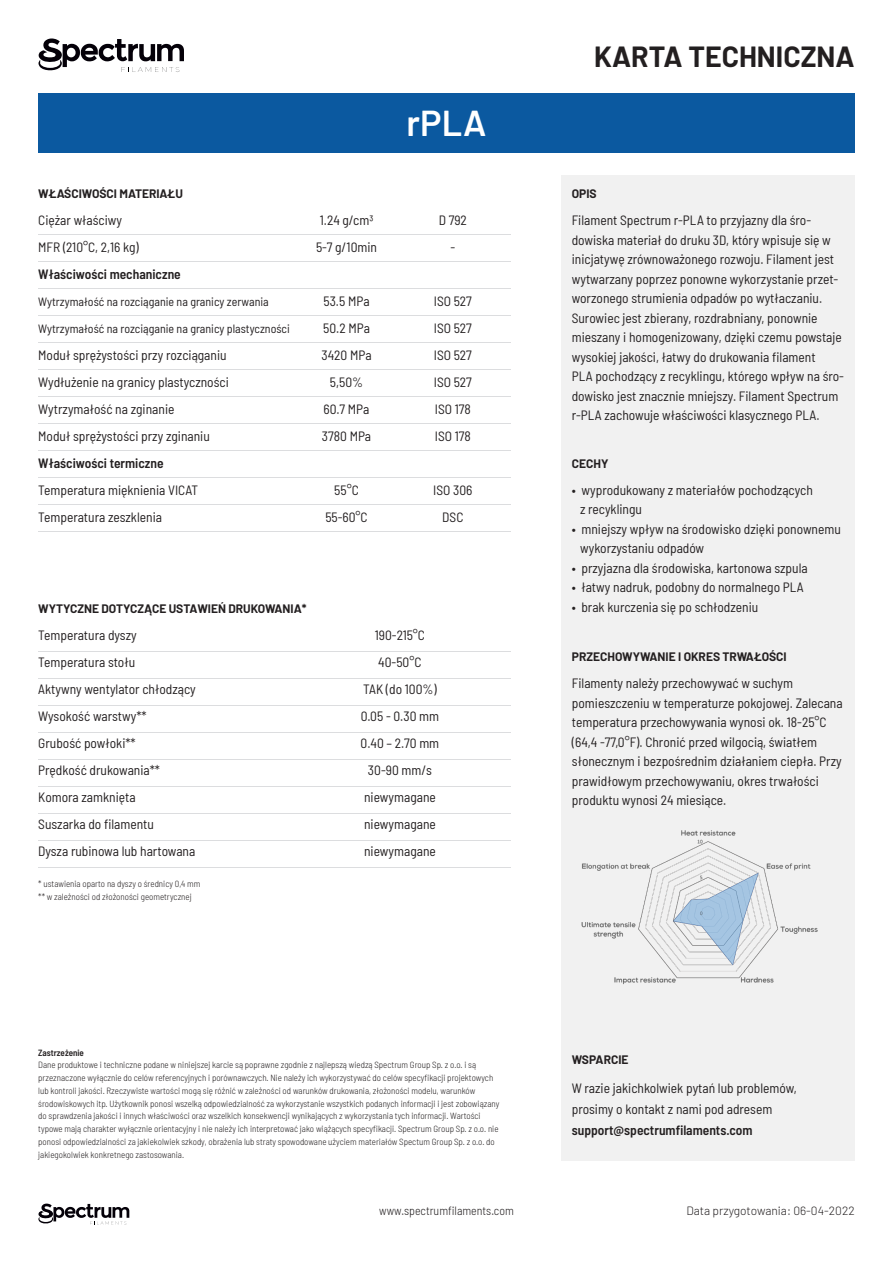
<style>
.page{position:relative;width:893px;height:1263px;background:#fff}
.page>*{position:absolute;margin:0;border:0;box-sizing:border-box;transform-origin:0 0}
.t1{font:600 36px "Barlow";color:#fff}
.t2{font:700 28.5px "Barlow";color:#231f20}
.t3{font:semi-condensed 13.5px/19.5px "Barlow";color:#231f20}
.t4{font:600 semi-condensed 13.5px "Barlow";color:#231f20}
.t5{font:700 12px "Barlow";color:#231f20}
.t6{font:semi-condensed 12px "Barlow";color:#231f20}
.t7{font:300 12px "Barlow";color:#231f20}
.t8{font:300 semi-condensed 12px "Barlow";color:#231f20}
.t9{font:300 semi-condensed 9px/12.8px "Barlow";color:#231f20}
.t10{font:600 semi-condensed 9px "Barlow";color:#231f20}
.s1{font-weight:600}
</style>
<div class="page">
<div style="left:561px;top:175px;width:294px;height:985px;background:#f1f1f1"></div>
<div style="left:38px;top:94px;width:817px;height:59px;background:#0b59a0"></div>
<svg style="left:38px;top:39px;width:146px;height:33px"></svg>
<svg style="left:38px;top:1203px;width:91px;height:21px"></svg>
<hr style="left:38px;top:234px;width:472px;height:1px;background:#dcdddf">
<hr style="left:38px;top:261px;width:472px;height:1px;background:#dcdddf">
<hr style="left:38px;top:288px;width:472px;height:1px;background:#dcdddf">
<hr style="left:38px;top:315px;width:472px;height:1px;background:#dcdddf">
<hr style="left:38px;top:342px;width:472px;height:1px;background:#dcdddf">
<hr style="left:38px;top:369px;width:472px;height:1px;background:#dcdddf">
<hr style="left:38px;top:396px;width:472px;height:1px;background:#dcdddf">
<hr style="left:38px;top:423px;width:472px;height:1px;background:#dcdddf">
<hr style="left:38px;top:450px;width:472px;height:1px;background:#dcdddf">
<hr style="left:38px;top:477px;width:472px;height:1px;background:#dcdddf">
<hr style="left:38px;top:504px;width:472px;height:1px;background:#dcdddf">
<hr style="left:38px;top:531px;width:472px;height:1px;background:#dcdddf">
<img style="left:581px;top:830px;width:237px;height:155px">
<hr style="left:38px;top:651px;width:472px;height:1px;background:#dcdddf">
<hr style="left:38px;top:678px;width:472px;height:1px;background:#dcdddf">
<hr style="left:38px;top:705px;width:472px;height:1px;background:#dcdddf">
<hr style="left:38px;top:732px;width:472px;height:1px;background:#dcdddf">
<hr style="left:38px;top:759px;width:472px;height:1px;background:#dcdddf">
<hr style="left:38px;top:786px;width:472px;height:1px;background:#dcdddf">
<hr style="left:38px;top:813px;width:472px;height:1px;background:#dcdddf">
<hr style="left:38px;top:840px;width:472px;height:1px;background:#dcdddf">
<hr style="left:38px;top:867px;width:472px;height:1px;background:#dcdddf">
<p class="t5" style="left:38px;top:185px;width:146px">WŁAŚCIWOŚCI MATERIAŁU</p>
<p class="t3" style="left:38px;top:210px;width:85px">Ciężar właściwy</p>
<p class="t3" style="left:38px;top:237px;width:102px">MFR (210°C, 2,16 kg)</p>
<p class="t4" style="left:38px;top:265px;width:144px">Właściwości mechaniczne</p>
<p class="t6" style="left:38px;top:293px;width:232px">Wytrzymałość na rozciąganie na granicy zerwania</p>
<p class="t6" style="left:38px;top:320px;width:253px">Wytrzymałość na rozciąganie na granicy plastyczności</p>
<p class="t3" style="left:38px;top:345px;width:190px">Moduł sprężystości przy rozciąganiu</p>
<p class="t3" style="left:38px;top:372px;width:192px">Wydłużenie na granicy plastyczności</p>
<p class="t3" style="left:38px;top:399px;width:138px">Wytrzymałość na zginanie</p>
<p class="t3" style="left:38px;top:426px;width:173px">Moduł sprężystości przy zginaniu</p>
<p class="t4" style="left:38px;top:454px;width:127px">Właściwości termiczne</p>
<p class="t3" style="left:38px;top:480px;width:161px">Temperatura mięknienia VICAT</p>
<p class="t3" style="left:38px;top:507px;width:125px">Temperatura zeszklenia</p>
<p class="t3" style="left:320px;top:210px;width:55px">1.24 g/cm3</p>
<p class="t3" style="left:316px;top:237px;width:62px">5-7 g/10min</p>
<p class="t3" style="left:323px;top:291px;width:48px">53.5 MPa</p>
<p class="t3" style="left:323px;top:318px;width:48px">50.2 MPa</p>
<p class="t3" style="left:321px;top:345px;width:52px">3420 MPa</p>
<p class="t3" style="left:330px;top:372px;width:35px">5,50%</p>
<p class="t3" style="left:324px;top:399px;width:47px">60.7 MPa</p>
<p class="t3" style="left:322px;top:426px;width:51px">3780 MPa</p>
<p class="t3" style="left:334px;top:480px;width:26px">55°C</p>
<p class="t3" style="left:325px;top:507px;width:44px">55-60°C</p>
<p class="t1" style="left:406px;top:97px;width:81px">rPLA</p>
<p class="t3" style="left:439px;top:210px;width:30px">D 792</p>
<p class="t3" style="left:450px;top:237px;width:6px">-</p>
<p class="t3" style="left:434px;top:291px;width:40px">ISO 527</p>
<p class="t3" style="left:434px;top:318px;width:40px">ISO 527</p>
<p class="t3" style="left:434px;top:345px;width:40px">ISO 527</p>
<p class="t3" style="left:434px;top:372px;width:40px">ISO 527</p>
<p class="t3" style="left:435px;top:399px;width:38px">ISO 178</p>
<p class="t3" style="left:435px;top:426px;width:38px">ISO 178</p>
<p class="t3" style="left:433px;top:480px;width:41px">ISO 306</p>
<p class="t3" style="left:442px;top:507px;width:23px">DSC</p>
<p class="t5" style="left:38px;top:600px;width:270px">WYTYCZNE DOTYCZĄCE USTAWIEŃ DRUKOWANIA*</p>
<p class="t3" style="left:38px;top:625px;width:100px">Temperatura dyszy</p>
<p class="t3" style="left:38px;top:652px;width:98px">Temperatura stołu</p>
<p class="t3" style="left:38px;top:679px;width:159px">Aktywny wentylator chłodzący</p>
<p class="t3" style="left:38px;top:706px;width:110px">Wysokość warstwy**</p>
<p class="t3" style="left:38px;top:733px;width:99px">Grubość powłoki**</p>
<p class="t3" style="left:38px;top:760px;width:123px">Prędkość drukowania**</p>
<p class="t3" style="left:38px;top:787px;width:99px">Komora zamknięta</p>
<p class="t3" style="left:38px;top:814px;width:117px">Suszarka do filamentu</p>
<p class="t3" style="left:38px;top:841px;width:159px">Dysza rubinowa lub hartowana</p>
<p class="t9" style="left:38px;top:876px;width:164px">* ustawienia oparto na dyszy o średnicy 0,4 mm</p>
<p class="t9" style="left:38px;top:890px;width:155px">** w zależności od złożoności geometrycznej</p>
<p class="t3" style="left:375px;top:625px;width:52px">190-215°C</p>
<p class="t3" style="left:378px;top:652px;width:45px">40-50°C</p>
<p class="t3" style="left:363px;top:679px;width:75px">TAK (do 100%)</p>
<p class="t3" style="left:361px;top:706px;width:80px">0.05 - 0.30 mm</p>
<p class="t3" style="left:361px;top:733px;width:80px">0.40 – 2.70 mm</p>
<p class="t3" style="left:368px;top:760px;width:65px">30-90 mm/s</p>
<p class="t3" style="left:364px;top:787px;width:73px">niewymagane</p>
<p class="t3" style="left:364px;top:814px;width:73px">niewymagane</p>
<p class="t3" style="left:364px;top:841px;width:73px">niewymagane</p>
<p class="t10" style="left:38px;top:1046px;width:47px">Zastrzeżenie</p>
<p class="t9" style="left:38px;top:1058px;width:463px">Dane produktowe i techniczne podane w niniejszej karcie są poprawne zgodnie z najlepszą wiedzą Spectrum Group Sp. z o.o. i są przeznaczone wyłącznie do celów referencyjnych i porównawczych. Nie należy ich wykorzystywać do celów specyfikacji projektowych lub kontroli jakości. Rzeczywiste wartości mogą się różnić w zależności od warunków drukowania, złożoności modelu, warunków środowiskowych itp. Użytkownik ponosi wszelką odpowiedzialność za wykorzystanie wszystkich podanych informacji i jest zobowiązany do sprawdzenia jakości i innych właściwości oraz wszelkich konsekwencji wynikających z wykorzystania tych informacji. Wartości typowe mają charakter wyłącznie orientacyjny i nie należy ich interpretować jako wiążących specyfikacji. Spectrum Group Sp. z o.o. nie ponosi odpowiedzialności za jakiekolwiek szkody, obrażenia lub straty spowodowane użyciem materiałów Spectum Group Sp. z o.o. do jakiegokolwiek konkretnego zastosowania.</p>
<p class="t2" style="left:594px;top:35px;width:262px">KARTA TECHNICZNA</p>
<p class="t5" style="left:572px;top:185px;width:26px">OPIS</p>
<p class="t3" style="left:572px;top:210px;width:268px">Filament Spectrum r-PLA to przyjazny dla śro&shy;dowiska materiał do druku 3D, który wpisuje się w inicjatywę zrównoważonego rozwoju. Filament jest wytwarzany poprzez ponowne wykorzystanie przet&shy;worzonego strumienia odpadów po wytłaczaniu.</p>
<p class="t3" style="left:572px;top:307px;width:274px">Surowiec jest zbierany, rozdrabniany, ponownie mieszany i homogenizowany, dzięki czemu powstaje wysokiej jakości, łatwy do drukowania filament<br>PLA pochodzący z recyklingu, którego wpływ na śro&shy;dowisko jest znacznie mniejszy. Filament Spectrum r-PLA zachowuje właściwości klasycznego PLA.</p>
<p class="t5" style="left:572px;top:454px;width:38px">CECHY</p>
<p class="t3" style="left:580px;top:479px;width:234px;text-indent:-8px">• wyprodukowany z materiałów pochodzących z recyklingu</p>
<p class="t3" style="left:580px;top:518px;width:262px;text-indent:-8px">• mniejszy wpływ na środowisko dzięki ponownemu wykorzystaniu odpadów</p>
<p class="t3" style="left:572px;top:557px;width:237px">• przyjazna dla środowiska, kartonowa szpula</p>
<p class="t3" style="left:572px;top:577px;width:233px">• łatwy nadruk, podobny do normalnego PLA</p>
<p class="t3" style="left:572px;top:596px;width:188px">• brak kurczenia się po schłodzeniu</p>
<p class="t5" style="left:572px;top:648px;width:216px">PRZECHOWYWANIE I OKRES TRWAŁOŚCI</p>
<p class="t3" style="left:572px;top:673px;width:272px">Filamenty należy przechowywać w suchym pomieszczeniu w temperaturze pokojowej. Zalecana temperatura przechowywania wynosi ok. 18-25°C (64,4 -77,0°F). Chronić przed wilgocią, światłem słonecznym i bezpośrednim działaniem ciepła. Przy prawidłowym przechowywaniu, okres trwałości produktu wynosi 24 miesiące.</p>
<p class="t5" style="left:572px;top:1051px;width:58px">WSPARCIE</p>
<p class="t3" style="left:572px;top:1077px;width:227px">W razie jakichkolwiek pytań lub problemów,</p>
<p class="t3" style="left:572px;top:1098px;width:202px;line-height:21px">prosimy o kontakt z nami pod adresem <span class="s1">support@spectrumfilaments.com</span></p>
<p class="t8" style="left:379px;top:1202px;width:136px">www.spectrumfilaments.com</p>
<p class="t7" style="left:686px;top:1202px;width:170px">Data przygotowania: 06-04-2022</p>
</div>
